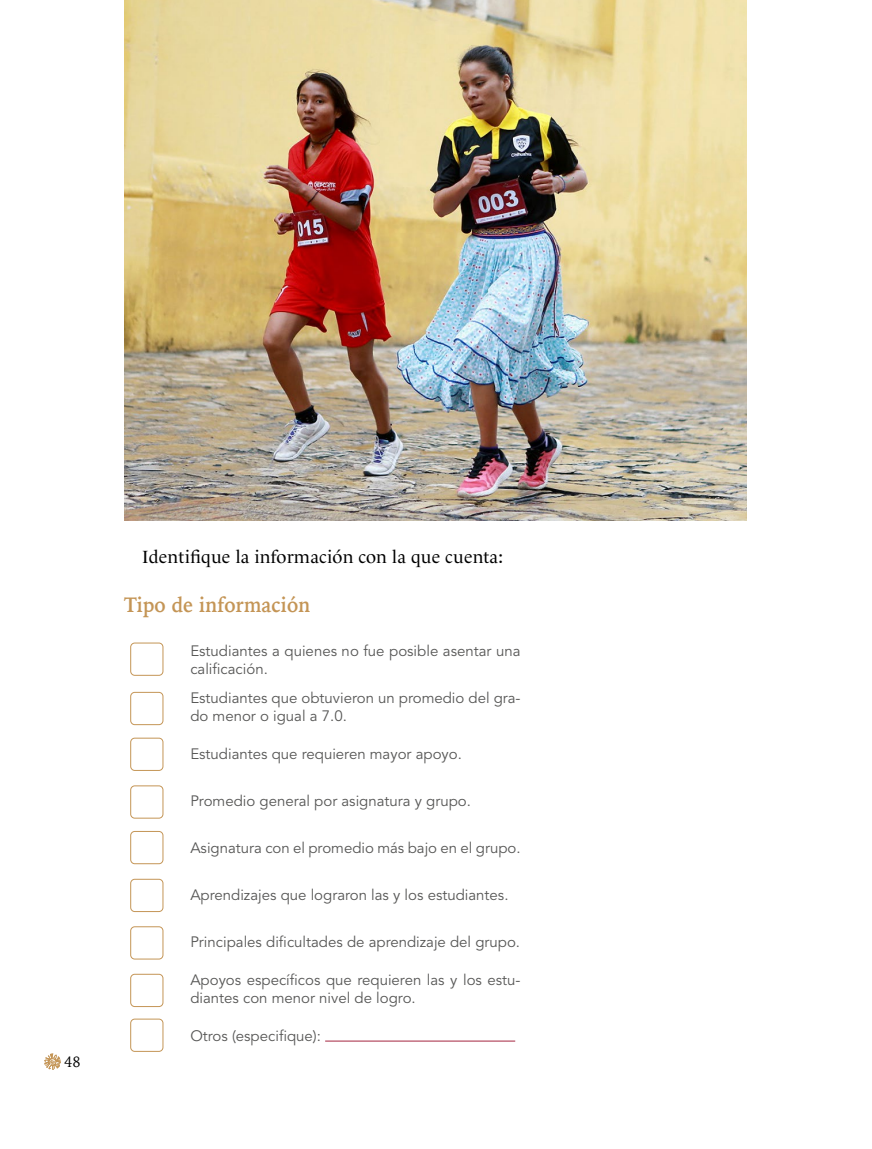
<style>
.page{position:relative;width:872px;height:1149px;background:#fff}
.page>*{position:absolute;margin:0;border:0;box-sizing:border-box;transform-origin:0 0}
.t1{font:700 21px "Iowan Old Style";letter-spacing:.01em;color:#c49556;scale:.9 1}
.t2{font:18px "Le Monde Livre";letter-spacing:.01em;color:#000}
.t3{font:15px/18px "Avenir LT Std";color:#575756}
.t4{font:15px "Iowan Old Style";color:#000}
</style>
<div class="page">
<svg style="left:44px;top:1053px;width:17px;height:16px"></svg>
<hr style="left:325px;top:1040px;width:190px;height:1px;background:#a42540">
<img style="left:124px;top:0;width:622px;height:520px">
<div style="left:130px;top:642px;width:33px;height:33px;border:1px solid #c49556;border-radius:4px"></div>
<div style="left:130px;top:691px;width:33px;height:33px;border:1px solid #c49556;border-radius:4px"></div>
<div style="left:130px;top:737px;width:33px;height:33px;border:1px solid #c49556;border-radius:4px"></div>
<div style="left:130px;top:785px;width:33px;height:33px;border:1px solid #c49556;border-radius:4px"></div>
<div style="left:130px;top:830px;width:33px;height:33px;border:1px solid #c49556;border-radius:4px"></div>
<div style="left:130px;top:878px;width:33px;height:33px;border:1px solid #c49556;border-radius:4px"></div>
<div style="left:130px;top:926px;width:33px;height:33px;border:1px solid #c49556;border-radius:4px"></div>
<div style="left:130px;top:973px;width:33px;height:33px;border:1px solid #c49556;border-radius:4px"></div>
<div style="left:130px;top:1018px;width:33px;height:33px;border:1px solid #c49556;border-radius:4px"></div>
<p class="t4" style="left:64px;top:1048px;width:18px">48</p>
<p class="t2" style="left:142px;top:545px;width:362px">Identifique la información con la que cuenta:</p>
<h1 class="t1" style="left:124px;top:585px;width:208px">Tipo de información</h1>
<p class="t3" style="left:190px;top:642px;width:332px">Estudiantes a quienes no fue posible asentar una calificación.</p>
<p class="t3" style="left:190px;top:689px;width:332px">Estudiantes que obtuvieron un promedio del gra&shy;do menor o igual a 7.0.</p>
<p class="t3" style="left:190px;top:745px;width:273px">Estudiantes que requieren mayor apoyo.</p>
<p class="t3" style="left:190px;top:792px;width:282px">Promedio general por asignatura y grupo.</p>
<p class="t3" style="left:190px;top:839px;width:332px">Asignatura con el promedio más bajo en el grupo.</p>
<p class="t3" style="left:190px;top:886px;width:320px">Aprendizajes que lograron las y los estudiantes.</p>
<p class="t3" style="left:190px;top:933px;width:331px">Principales dificultades de aprendizaje del grupo.</p>
<p class="t3" style="left:190px;top:971px;width:332px">Apoyos específicos que requieren las y los estu&shy;diantes con menor nivel de logro.</p>
<p class="t3" style="left:190px;top:1027px;width:132px">Otros (especifique):</p>
</div>
